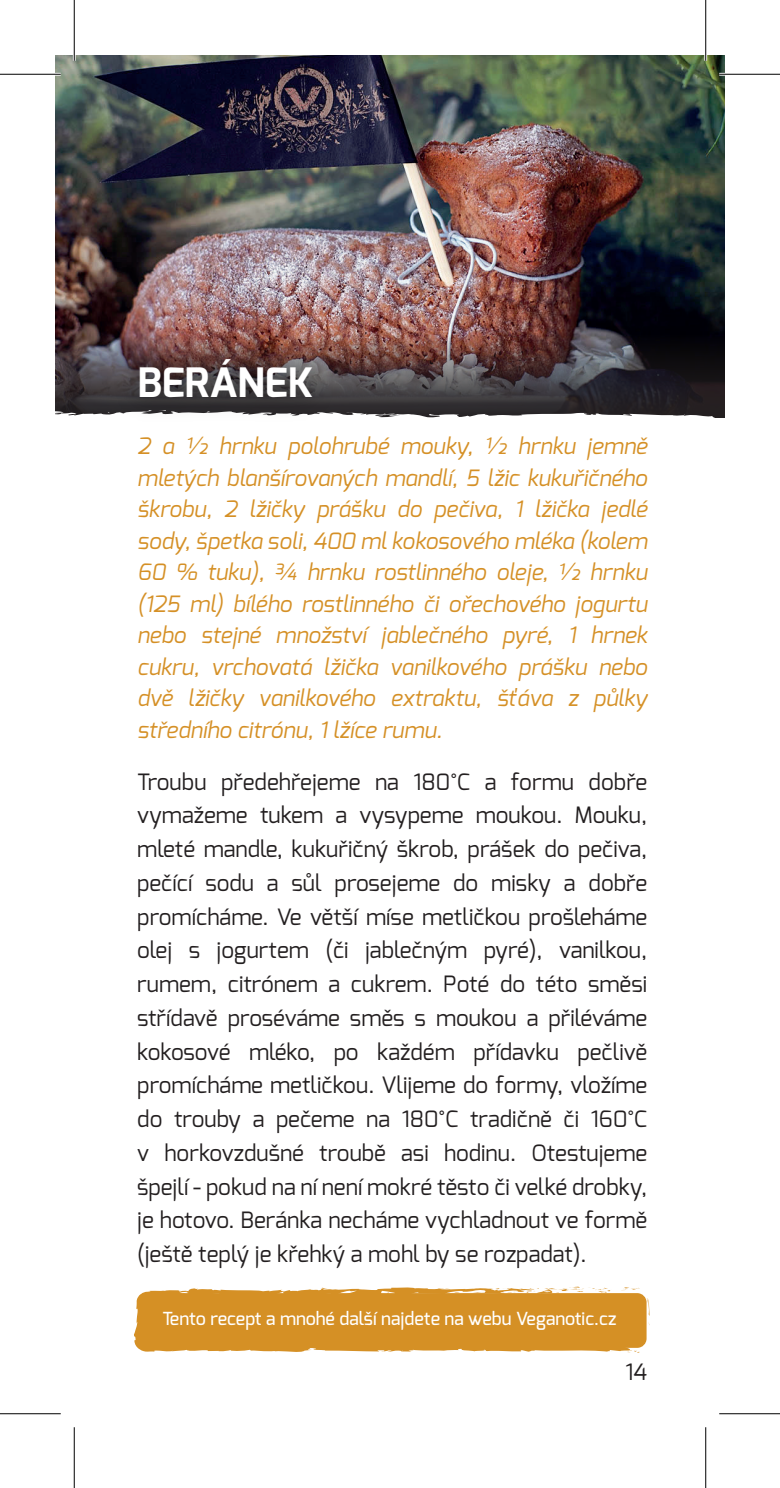
<style>
.page{position:relative;width:780px;height:1488px;background:#fff}
.page>*{position:absolute;margin:0;border:0;box-sizing:border-box;transform-origin:0 0}
.t1{font:700 40.5px "Exo";color:#fff}
.t2{font:22.5px/33.8px "Exo";color:#231f20;text-align:justify}
.t3{font:italic 22.5px/31.5px "Exo";color:#d59026;text-align:justify}
.t4{font:500 18px "Exo";color:#fff}
</style>
<div class="page">
<img style="left:55px;top:55px;width:670px;height:277px">
<svg style="left:55px;top:332px;width:670px;height:78px;background:#2d2629"></svg>
<svg style="left:55px;top:410px;width:670px;height:8px"></svg>
<img style="left:103px;top:324px;width:579px;height:94px">
<svg style="left:647px;top:1298px;width:3px;height:27px"></svg>
<svg style="left:134px;top:1286px;width:507px;height:67px;background:#d99b3c"></svg>
<hr style="left:0;top:73px;width:61px;height:3px;background:#fff">
<hr style="left:719px;top:73px;width:61px;height:3px;background:#fff">
<hr style="left:73px;top:0;width:3px;height:61px;background:#fff">
<hr style="left:704px;top:0;width:3px;height:61px;background:#fff">
<hr style="left:0;top:74px;width:61px;height:1px;background:#000">
<hr style="left:719px;top:74px;width:61px;height:1px;background:#000">
<hr style="left:0;top:1413px;width:61px;height:1px;background:#000">
<hr style="left:719px;top:1413px;width:61px;height:1px;background:#000">
<hr style="left:74px;top:0;width:1px;height:61px;background:#000">
<hr style="left:74px;top:1427px;width:1px;height:61px;background:#000">
<hr style="left:705px;top:0;width:1px;height:61px;background:#000">
<hr style="left:705px;top:1427px;width:1px;height:61px;background:#000">
<h1 class="t1" style="left:137px;top:356px;width:177px">BERÁNEK</h1>
<p class="t3" style="left:137px;top:430px;width:512px">2 a ½ hrnku polohrubé mouky, ½ hrnku jemně mletých blanšírovaných mandlí, 5 lžic kukuřičného škrobu, 2 lžičky prášku do pečiva, 1 lžička jedlé sody, špetka soli, 400 ml kokosového mléka (kolem 60 % tuku), ¾ hrnku rostlinného oleje, ½ hrnku (125 ml) bílého rostlinného či ořechového jogurtu nebo stejné množství jablečného pyré, 1 hrnek cukru, vrchovatá lžička vanilkového prášku nebo dvě lžičky vanilkového extraktu, šťáva z půlky středního citrónu, 1 lžíce rumu.</p>
<p class="t2" style="left:137px;top:765px;width:512px">Troubu předehřejeme na 180°C a formu dobře vymažeme tukem a vysypeme moukou. Mouku, mleté mandle, kukuřičný škrob, prášek do pečiva, pečící sodu a sůl prosejeme do misky a dobře promícháme. Ve větší míse metličkou prošleháme olej s jogurtem (či jablečným pyré), vanilkou, rumem, citrónem a cukrem. Poté do této směsi střídavě proséváme směs s moukou a přiléváme kokosové mléko, po každém přídavku pečlivě promícháme metličkou. Vlijeme do formy, vložíme do trouby a pečeme na 180°C tradičně či 160°C v horkovzdušné troubě asi hodinu. Otestujeme špejlí - pokud na ní není mokré těsto či velké drobky, je hotovo. Beránka necháme vychladnout ve formě (ještě teplý je křehký a mohl by se rozpadat).</p>
<p class="t4" style="left:162px;top:1307px;width:455px">Tento recept a mnohé další najdete na webu Veganotic.cz</p>
<p class="t2" style="left:625px;top:1355px;width:23px">14</p>
</div>
